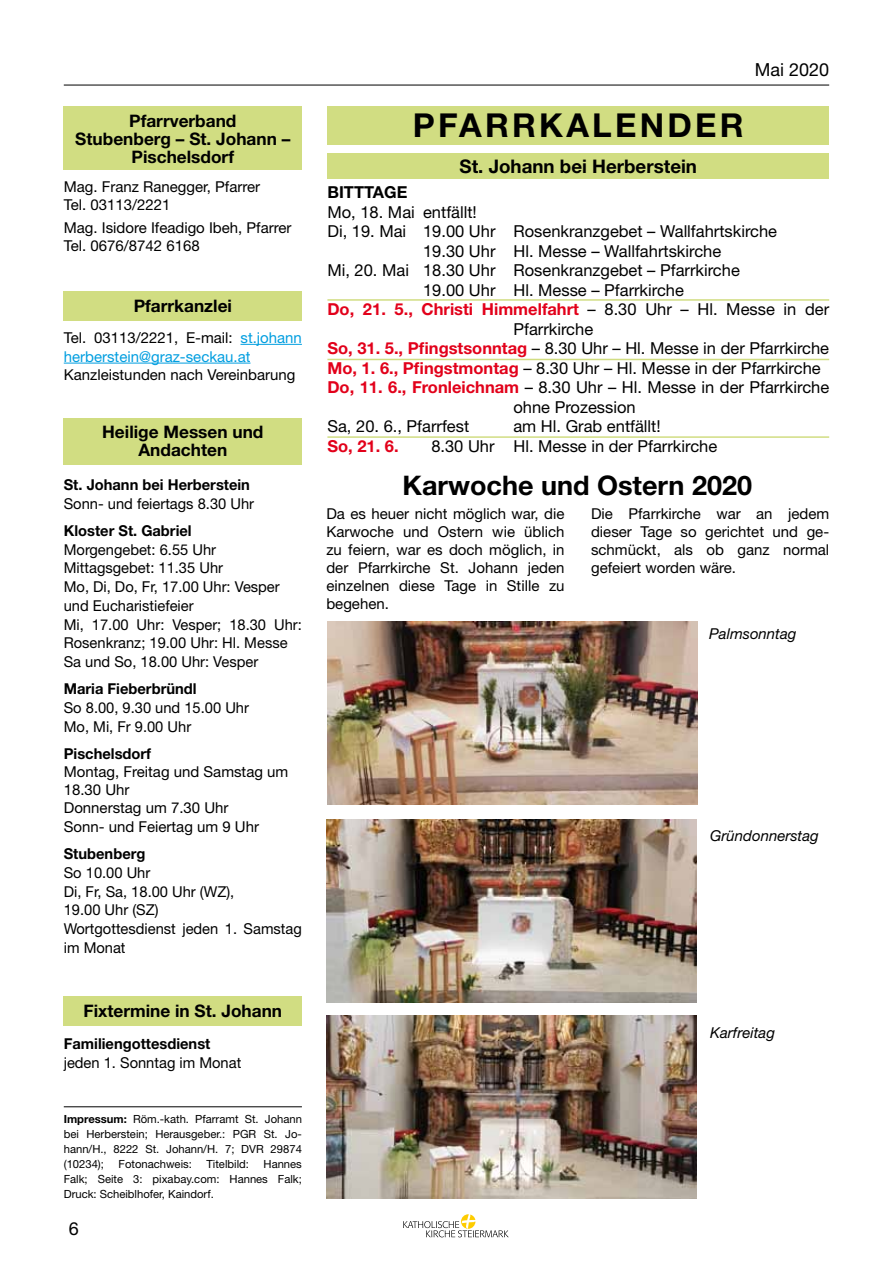
<style>
.page{position:relative;width:893px;height:1263px;background:#fff}
.page>*{position:absolute;margin:0;border:0;box-sizing:border-box;transform-origin:0 0}
.t1{font:700 33px "Helvetica Neue";letter-spacing:.1em;color:#000}
.t2{font:700 27px "Helvetica Neue";color:#000}
.t3{font:700 18.75px "Helvetica Neue";color:#000}
.t4{font:18px "Helvetica Neue";color:#000}
.t5{font:700 17.25px/18px "Helvetica Neue";color:#000;text-align:center}
.t6{font:16.5px "Helvetica Neue";color:#000}
.t7{font:700 16.5px "Helvetica Neue";color:#e2001a}
.t8{font:700 16.5px "Helvetica Neue";color:#000}
.t9{font:15px/18.8px "Helvetica Neue";color:#000}
.t10{font:700 15px "Helvetica Neue";color:#000}
.t11{font:15px/18.8px "Helvetica Neue";color:#009ee0}
.t12{font:italic 15px "Helvetica Neue";color:#000}
.t13{font:11.25px/15px "Helvetica Neue";color:#000;text-align:justify}
.s1{color:#000}
.s2{font-weight:700}
.s3{font-weight:400;color:#000}
.s4{font-weight:700;color:#e2001a}
</style>
<div class="page">
<hr style="left:64px;top:85px;width:765px;height:1px;background:#000">
<svg style="left:403px;top:1214px;width:106px;height:23px"></svg>
<div style="left:64px;top:106px;width:238px;height:64px;background:#d1dd82"></div>
<div style="left:327px;top:106px;width:502px;height:39px;background:#d1dd82"></div>
<div style="left:64px;top:418px;width:238px;height:47px;background:#d1dd82"></div>
<div style="left:64px;top:291px;width:238px;height:30px;background:#d1dd82"></div>
<div style="left:64px;top:996px;width:238px;height:30px;background:#d1dd82"></div>
<div style="left:327px;top:153px;width:502px;height:26px;background:#d1dd82"></div>
<hr style="left:240px;top:344px;width:62px;height:1px;background:#009ee0">
<hr style="left:64px;top:363px;width:186px;height:1px;background:#009ee0">
<hr style="left:64px;top:1106px;width:238px;height:1px;background:#000">
<hr style="left:327px;top:359px;width:502px;height:1px;background:#d1dd82">
<hr style="left:327px;top:299px;width:502px;height:2px;background:#d1dd82">
<hr style="left:327px;top:436px;width:502px;height:2px;background:#d1dd82">
<img style="left:327px;top:622px;width:370px;height:183px">
<img style="left:326px;top:819px;width:370px;height:183px">
<img style="left:327px;top:1015px;width:369px;height:183px">
<p class="t4" style="left:755px;top:59px;width:76px">Mai 2020</p>
<p class="t5" style="left:75px;top:111px;width:217px">Pfarrverband<br>Stubenberg – St. Johann –<br>Pischelsdorf</p>
<h1 class="t1" style="left:413px;top:105px;width:332px">PFARRKALENDER</h1>
<p class="t3" style="left:460px;top:155px;width:239px">St. Johann bei Herberstein</p>
<p class="t9" style="left:64px;top:177px;width:198px">Mag. Franz Ranegger, Pfarrer<br>Tel. 03113/2221</p>
<p class="t9" style="left:64px;top:218px;width:229px">Mag. Isidore Ifeadigo Ibeh, Pfarrer<br>Tel. 0676/8742 6168</p>
<p class="t5" style="left:134px;top:297px;width:100px">Pfarrkanzlei</p>
<p class="t11" style="left:64px;top:328px;width:240px"><span class="s1">Tel. 03113/2221, E-mail:</span> st.johann herberstein@graz-seckau.at</p>
<p class="t9" style="left:64px;top:365px;width:233px">Kanzleistunden nach Vereinbarung</p>
<p class="t5" style="left:102px;top:422px;width:163px">Heilige Messen und<br>Andachten</p>
<p class="t10" style="left:64px;top:475px;width:188px">St. Johann bei Herberstein</p>
<p class="t9" style="left:64px;top:494px;width:192px">Sonn- und feiertags 8.30 Uhr</p>
<p class="t10" style="left:64px;top:521px;width:129px">Kloster St. Gabriel</p>
<p class="t9" style="left:64px;top:540px;width:240px">Morgengebet: 6.55 Uhr<br>Mittagsgebet: 11.35 Uhr<br>Mo, Di, Do, Fr, 17.00 Uhr: Vesper und Eucharistiefeier<br>Mi, 17.00 Uhr: Vesper; 18.30 Uhr:<br>Rosenkranz; 19.00 Uhr: Hl. Messe<br>Sa und So, 18.00 Uhr: Vesper</p>
<p class="t10" style="left:64px;top:680px;width:134px">Maria Fieberbründl</p>
<p class="t9" style="left:64px;top:698px;width:187px">So 8.00, 9.30 und 15.00 Uhr<br>Mo, Mi, Fr 9.00 Uhr</p>
<p class="t10" style="left:64px;top:744px;width:89px">Pischelsdorf</p>
<p class="t9" style="left:64px;top:762px;width:226px;line-height:18.3px">Montag, Freitag und Samstag um<br>18.30 Uhr<br>Donnerstag um 7.30 Uhr<br>Sonn- und Feiertag um 9 Uhr</p>
<p class="t10" style="left:64px;top:844px;width:83px">Stubenberg</p>
<p class="t9" style="left:64px;top:863px;width:240px">So 10.00 Uhr<br>Di, Fr, Sa, 18.00 Uhr (WZ),<br>19.00 Uhr (SZ)<br>Wortgottesdienst jeden 1. Samstag im Monat</p>
<p class="t5" style="left:83px;top:1001px;width:200px">Fixtermine in St. Johann</p>
<p class="t10" style="left:64px;top:1034px;width:148px">Familiengottesdienst</p>
<p class="t9" style="left:64px;top:1053px;width:179px">jeden 1. Sonntag im Monat</p>
<p class="t13" style="left:64px;top:1111px;width:240px"><span class="s2">Impressum:</span> Röm.-kath. Pfarramt St. Johann bei Herberstein; Herausgeber.: PGR St. Jo&shy;hann/H., 8222 St. Johann/H. 7; DVR 29874 (10234);</p>
<p class="t13" style="left:64px;top:1156px;width:240px;text-indent:200px">Hannes Falk; Seite 3: pixabay.com: Hannes Falk; Druck: Scheiblhofer, Kaindorf.</p>
<p class="t13" style="left:119px;top:1156px;width:75px">Fotonachweis:</p>
<p class="t13" style="left:206px;top:1156px;width:44px">Titelbild:</p>
<p class="t4" style="left:69px;top:1217px;width:12px">6</p>
<p class="t8" style="left:327px;top:182px;width:82px">BITTTAGE</p>
<p class="t6" style="left:327px;top:202px;width:151px">Mo, 18. Mai entfällt!</p>
<p class="t6" style="left:327px;top:222px;width:451px">Di, 19. Mai 19.00 Uhr Rosenkranzgebet – Wallfahrtskirche</p>
<p class="t6" style="left:423px;top:241px;width:300px">19.30 Uhr Hl. Messe – Wallfahrtskirche</p>
<p class="t6" style="left:327px;top:261px;width:414px">Mi, 20. Mai 18.30 Uhr Rosenkranzgebet – Pfarrkirche</p>
<p class="t6" style="left:423px;top:280px;width:262px">19.00 Uhr Hl. Messe – Pfarrkirche</p>
<p class="t7" style="left:327px;top:299px;width:503px">Do, 21. 5., Christi Himmelfahrt <span class="s3">– 8.30 Uhr – Hl. Messe in der</span></p>
<p class="t6" style="left:513px;top:319px;width:81px">Pfarrkirche</p>
<p class="t6" style="left:327px;top:339px;width:503px"><span class="s4">So, 31. 5., Pfingstsonntag</span> – 8.30 Uhr – Hl. Messe in der Pfarrkirche</p>
<p class="t6" style="left:327px;top:358px;width:495px"><span class="s4">Mo, 1. 6., Pfingstmontag</span> – 8.30 Uhr – Hl. Messe in der Pfarrkirche</p>
<p class="t6" style="left:327px;top:378px;width:503px"><span class="s4">Do, 11. 6., Fronleichnam</span> – 8.30 Uhr – Hl. Messe in der Pfarrkirche</p>
<p class="t6" style="left:513px;top:397px;width:124px">ohne Prozession</p>
<p class="t6" style="left:327px;top:417px;width:143px">Sa, 20. 6., Pfarrfest</p>
<p class="t6" style="left:513px;top:417px;width:149px">am Hl. Grab entfällt!</p>
<p class="t7" style="left:327px;top:436px;width:73px">So, 21. 6.</p>
<p class="t6" style="left:431px;top:436px;width:287px">8.30 Uhr Hl. Messe in der Pfarrkirche</p>
<h2 class="t2" style="left:403px;top:469px;width:351px">Karwoche und Ostern 2020</h2>
<p class="t9" style="left:326px;top:504px;width:240px;line-height:18px;text-align:justify">Da es heuer nicht möglich war, die Karwoche und Ostern wie üblich zu feiern, war es doch möglich, in der Pfarrkirche St. Johann jeden einzelnen diese Tage in Stille zu begehen.</p>
<p class="t9" style="left:591px;top:504px;width:240px;line-height:18px;text-align:justify">Die Pfarrkirche war an jedem dieser Tage so gerichtet und ge&shy;schmückt, als ob ganz normal gefeiert worden wäre.</p>
<p class="t12" style="left:709px;top:624px;width:89px">Palmsonntag</p>
<p class="t12" style="left:710px;top:826px;width:110px">Gründonnerstag</p>
<p class="t12" style="left:710px;top:1023px;width:66px">Karfreitag</p>
</div>
